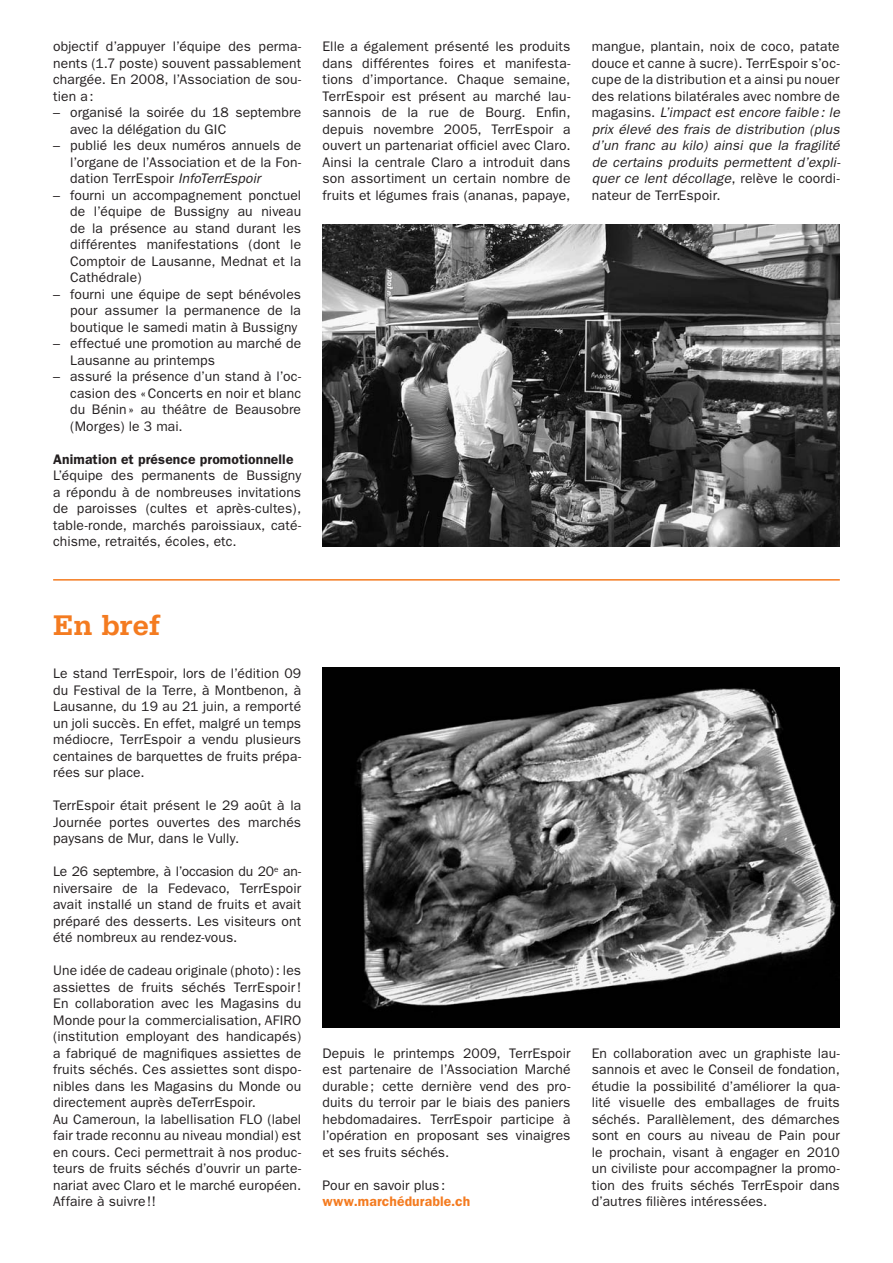
<style>
.page{position:relative;width:893px;height:1263px;background:#fff}
.page>*{position:absolute;margin:0;border:0;box-sizing:border-box;transform-origin:0 0}
.t1{font:700 30px "Serifa";letter-spacing:-.015em;color:#f47b20}
.t2{font:13.8px/16.5px "Franklin Gothic";letter-spacing:.01em;color:#231f20;text-align:justify}
.t3{font:600 13.8px "Franklin Gothic";letter-spacing:.01em;color:#231f20}
.t4{font:600 13.8px "Franklin Gothic";letter-spacing:.01em;color:#f47b20}
.s1{font-style:italic}
</style>
<div class="page">
<img style="left:322px;top:667px;width:518px;height:361px">
<img style="left:322px;top:224px;width:518px;height:322px">
<hr style="left:53px;top:579px;width:787px;height:2px;background:#f47b20">
<p class="t2" style="left:53px;top:39px;width:250px">objectif d’appuyer l’équipe des perma&shy;nents (1.7 poste) souvent passablement chargée. En 2008, l’Association de sou&shy;tien a :</p>
<p class="t2" style="left:70px;top:105px;width:233px;text-indent:-17px">– organisé la soirée du 18 septembre avec la délégation du GIC</p>
<p class="t2" style="left:70px;top:138px;width:233px;text-indent:-17px">– publié les deux numéros annuels de l’organe de l’Association et de la Fon&shy;dation TerrEspoir <span class="s1">InfoTerrEspoir</span></p>
<p class="t2" style="left:70px;top:188px;width:233px;text-indent:-17px">– fourni un accompagnement ponctuel de l’équipe de Bussigny au niveau de la présence au stand durant les différentes manifestations (dont le Comptoir de Lausanne, Mednat et la Cathédrale)</p>
<p class="t2" style="left:70px;top:287px;width:232px;text-indent:-17px">– fourni une équipe de sept bénévoles pour assumer la permanence de la boutique le samedi matin à Bussigny</p>
<p class="t2" style="left:70px;top:336px;width:233px;text-indent:-17px">– effectué une promotion au marché de<br>Lausanne au printemps</p>
<p class="t2" style="left:70px;top:369px;width:233px;text-indent:-17px">– assuré la présence d’un stand à l’oc&shy;casion des « Concerts en noir et blanc du Bénin » au théâtre de Beausobre (Morges) le 3 mai.</p>
<p class="t3" style="left:53px;top:454px;width:242px">Animation et présence promotionnelle</p>
<p class="t2" style="left:53px;top:468px;width:250px">L’équipe des permanents de Bussigny a répondu à de nombreuses invitations de paroisses (cultes et après-cultes), table-ronde, marchés paroissiaux, caté&shy;chisme, retraités, écoles, etc.</p>
<p class="t2" style="left:322px;top:39px;width:250px">Elle a également présenté les produits dans différentes foires et manifesta&shy;tions d’importance. Chaque semaine, TerrEspoir est présent au marché lau&shy;sannois de la rue de Bourg. Enfin, depuis novembre 2005, TerrEspoir a ouvert un partenariat officiel avec Claro.<br>Ainsi la centrale Claro a introduit dans son assortiment un certain nombre de fruits et légumes frais (ananas, papaye,</p>
<p class="t2" style="left:592px;top:39px;width:250px">mangue, plantain, noix de coco, patate douce et canne à sucre). TerrEspoir s’oc&shy;cupe de la distribution et a ainsi pu nouer des relations bilatérales avec nombre de magasins. <span class="s1">L’impact est encore faible : le prix élevé des frais de distribution (plus d’un franc au kilo) ainsi que la fragilité de certains produits permettent d’expli&shy;quer ce lent décollage</span>, relève le coordi&shy;nateur de TerrEspoir.</p>
<h1 class="t1" style="left:53px;top:614px;width:108px">En bref</h1>
<p class="t2" style="left:53px;top:666px;width:250px">Le stand TerrEspoir, lors de l’édition 09 du Festival de la Terre, à Montbenon, à Lausanne, du 19 au 21 juin, a remporté un joli succès. En effet, malgré un temps médiocre, TerrEspoir a vendu plusieurs centaines de barquettes de fruits prépa&shy;rées sur place.</p>
<p class="t2" style="left:53px;top:798px;width:250px">TerrEspoir était présent le 29 août à la Journée portes ouvertes des marchés paysans de Mur, dans le Vully.</p>
<p class="t2" style="left:53px;top:864px;width:250px">Le 26 septembre, à l’occasion du 20<sup>e</sup> an&shy;niversaire de la Fedevaco, TerrEspoir avait installé un stand de fruits et avait préparé des desserts. Les visiteurs ont été nombreux au rendez-vous.</p>
<p class="t2" style="left:53px;top:963px;width:250px;text-align:left">Une idée de cadeau originale (photo) : les assiettes de fruits séchés TerrEspoir !<br>En collaboration avec les Magasins du Monde pour la commercialisation, AFIRO (institution employant des handicapés) a fabriqué de magnifiques assiettes de fruits séchés. Ces assiettes sont dispo&shy;nibles dans les Magasins du Monde ou directement auprès deTerrEspoir.<br>Au Cameroun, la labellisation FLO (label fair trade reconnu au niveau mondial) est en cours. Ceci permettrait à nos produc&shy;teurs de fruits séchés d’ouvrir un parte&shy;nariat avec Claro et le marché européen.<br>Affaire à suivre !!</p>
<p class="t2" style="left:322px;top:1046px;width:250px">Depuis le printemps 2009, TerrEspoir est partenaire de l’Association Marché durable ; cette dernière vend des pro&shy;duits du terroir par le biais des paniers hebdomadaires. TerrEspoir participe à l’opération en proposant ses vinaigres et ses fruits séchés.</p>
<p class="t2" style="left:322px;top:1178px;width:124px">Pour en savoir plus :</p>
<p class="t4" style="left:322px;top:1197px;width:149px">www.marchédurable.ch</p>
<p class="t2" style="left:592px;top:1046px;width:250px">En collaboration avec un graphiste lau&shy;sannois et avec le Conseil de fondation, étudie la possibilité d’améliorer la qua&shy;lité visuelle des emballages de fruits séchés. Parallèlement, des démarches sont en cours au niveau de Pain pour le prochain, visant à engager en 2010 un civiliste pour accompagner la promo&shy;tion des fruits séchés TerrEspoir dans d’autres filières intéressées.</p>
</div>
